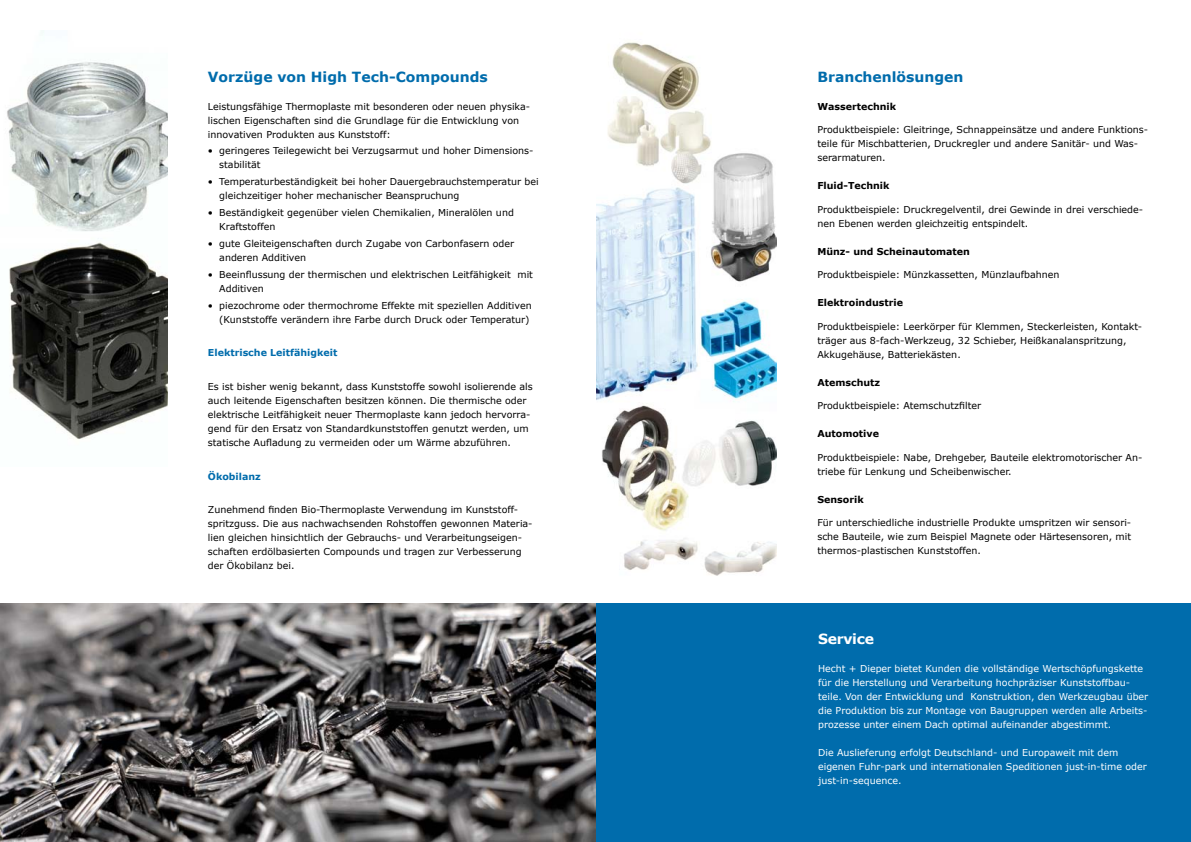
<style>
.page{position:relative;width:1191px;height:842px;background:#fff}
.page>*{position:absolute;margin:0;border:0;box-sizing:border-box;transform-origin:0 0}
.t1{font:700 14px "Verdana";color:#006cac}
.t2{font:700 14px "Verdana";letter-spacing:-.02em;color:#fff}
.t3{font:9.5px/14px "Verdana";color:#000}
.t4{font:9.5px/14px "Verdana";color:#fff}
.t5{font:700 9.5px "Verdana";color:#000}
.t6{font:700 9.5px "Verdana";color:#006cac}
</style>
<div class="page">
<div style="left:591px;top:604px;width:600px;height:238px;background:#006cac"></div>
<img style="left:597px;top:42px;width:180px;height:534px">
<img style="left:0;top:604px;width:595px;height:238px">
<img style="left:7px;top:30px;width:160px;height:410px">
<h1 class="t1" style="left:208px;top:67px;width:281px">Vorzüge von High Tech-Compounds</h1>
<p class="t3" style="left:208px;top:99px;width:324px">Leistungsfähige Thermoplaste mit besonderen oder neuen physika&shy;lischen Eigenschaften sind die Grundlage für die Entwicklung von innovativen Produkten aus Kunststoff:</p>
<p class="t3" style="left:219px;top:144px;width:315px;text-indent:-11px">• geringeres Teilegewicht bei Verzugsarmut und hoher Dimensions&shy;stabilität</p>
<p class="t3" style="left:219px;top:175px;width:321px;text-indent:-11px">• Temperaturbeständigkeit bei hoher Dauergebrauchstemperatur bei gleichzeitiger hoher mechanischer Beanspruchung</p>
<p class="t3" style="left:219px;top:206px;width:296px;text-indent:-11px">• Beständigkeit gegenüber vielen Chemikalien, Mineralölen und<br>Kraftstoffen</p>
<p class="t3" style="left:219px;top:236px;width:296px;text-indent:-11px">• gute Gleiteigenschaften durch Zugabe von Carbonfasern oder anderen Additiven</p>
<p class="t3" style="left:219px;top:267px;width:315px;text-indent:-11px">• Beeinflussung der thermischen und elektrischen Leitfähigkeit mit<br>Additiven</p>
<p class="t3" style="left:208px;top:298px;width:325px;text-align:right">• piezochrome oder thermochrome Effekte mit speziellen Additiven (Kunststoffe verändern ihre Farbe durch Druck oder Temperatur)</p>
<p class="t6" style="left:208px;top:346px;width:131px">Elektrische Leitfähigkeit</p>
<p class="t3" style="left:208px;top:379px;width:326px">Es ist bisher wenig bekannt, dass Kunststoffe sowohl isolierende als auch leitende Eigenschaften besitzen können. Die thermische oder elektrische Leitfähigkeit neuer Thermoplaste kann jedoch hervorra&shy;gend für den Ersatz von Standardkunststoffen genutzt werden, um statische Aufladung zu vermeiden oder um Wärme abzuführen.</p>
<p class="t6" style="left:208px;top:469px;width:54px">Ökobilanz</p>
<p class="t3" style="left:208px;top:503px;width:326px">Zunehmend finden Bio-Thermoplaste Verwendung im Kunststoff&shy;spritzguss. Die aus nachwachsenden Rohstoffen gewonnen Materia&shy;lien gleichen hinsichtlich der Gebrauchs- und Verarbeitungseigen&shy;schaften erdölbasierten Compounds und tragen zur Verbesserung der Ökobilanz bei.</p>
<h1 class="t1" style="left:817px;top:67px;width:148px">Branchenlösungen</h1>
<p class="t5" style="left:817px;top:99px;width:80px">Wassertechnik</p>
<p class="t3" style="left:817px;top:123px;width:332px">Produktbeispiele: Gleitringe, Schnappeinsätze und andere Funktions&shy;teile für Mischbatterien, Druckregler und andere Sanitär- und Was&shy;serarmaturen.</p>
<p class="t5" style="left:817px;top:179px;width:74px">Fluid-Technik</p>
<p class="t3" style="left:817px;top:202px;width:327px">Produktbeispiele: Druckregelventil, drei Gewinde in drei verschiede&shy;nen Ebenen werden gleichzeitig entspindelt.</p>
<p class="t5" style="left:817px;top:244px;width:154px">Münz- und Scheinautomaten</p>
<p class="t3" style="left:817px;top:268px;width:243px">Produktbeispiele: Münzkassetten, Münzlaufbahnen</p>
<p class="t5" style="left:817px;top:296px;width:87px">Elektroindustrie</p>
<p class="t3" style="left:817px;top:319px;width:326px">Produktbeispiele: Leerkörper für Klemmen, Steckerleisten, Kontakt&shy;träger aus 8-fach-Werkzeug, 32 Schieber, Heißkanalanspritzung,<br>Akkugehäuse, Batteriekästen.</p>
<p class="t5" style="left:817px;top:375px;width:64px">Atemschutz</p>
<p class="t3" style="left:817px;top:399px;width:165px">Produktbeispiele: Atemschutzfilter</p>
<p class="t5" style="left:817px;top:427px;width:63px">Automotive</p>
<p class="t3" style="left:817px;top:450px;width:326px">Produktbeispiele: Nabe, Drehgeber, Bauteile elektromotorischer An&shy;triebe für Lenkung und Scheibenwischer.</p>
<p class="t5" style="left:817px;top:492px;width:48px">Sensorik</p>
<p class="t3" style="left:817px;top:516px;width:315px;text-align:justify">Für unterschiedliche industrielle Produkte umspritzen wir sensori&shy;sche Bauteile, wie zum Beispiel Magnete oder Härtesensoren, mit thermos-plastischen Kunststoffen.</p>
<h1 class="t2" style="left:818px;top:629px;width:57px">Service</h1>
<p class="t4" style="left:818px;top:662px;width:332px">Hecht + Dieper bietet Kunden die vollständige Wertschöpfungskette für die Herstellung und Verarbeitung hochpräziser Kunststoffbau&shy;teile. Von der Entwicklung und Konstruktion, den Werkzeugbau über die Produktion bis zur Montage von Baugruppen werden alle Arbeits&shy;prozesse unter einem Dach optimal aufeinander abgestimmt.</p>
<p class="t4" style="left:818px;top:746px;width:330px">Die Auslieferung erfolgt Deutschland- und Europaweit mit dem eigenen Fuhr-park und internationalen Speditionen just-in-time oder just-in-sequence.</p>
</div>
